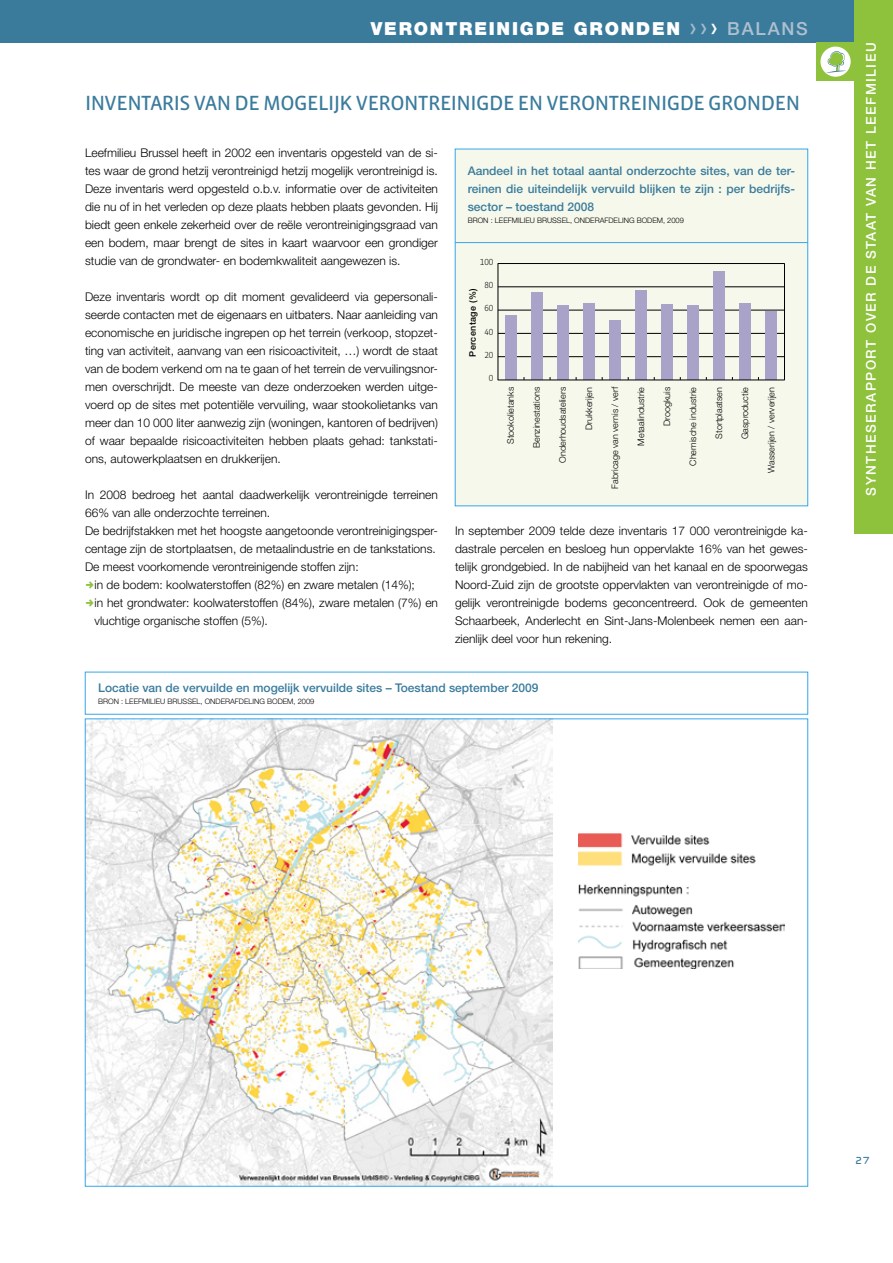
<style>
.page{position:relative;width:893px;height:1263px;background:#fff}
.page>*{position:absolute;margin:0;border:0;box-sizing:border-box;transform-origin:0 0}
.Grand_titre{font:21px "Vista Sans Reg";letter-spacing:-.025em;color:#3a7b9c}
.t1{font:900 18px "Helvetica Neue";letter-spacing:.1em;color:#fff}
.t2{font:500 18px "Helvetica Neue";letter-spacing:.1em;color:#aec0d0}
.t3{font:15px "Cholla Unicase";color:#3a7b9c}
.t4{font:500 13.5px "Helvetica Neue";letter-spacing:.11em;color:#fff}
.Body{font:300 12px/18px "Helvetica Neue";color:#000;text-align:justify}
.Body-2{font:500 12px/18px "Helvetica Neue";color:#3a7b9c;text-align:justify}
.Légende_pos_tableau{font:500 12px "Helvetica Neue";color:#3a7b9c}
.t5{font:300 9px "Helvetica Neue";color:#000}
.t6{font:500 9px "Helvetica Neue";letter-spacing:.04em;color:#000}
.t7{font:300 9px "Vista Sans Alt";color:#000}
.Source_pos_tableau{font:300 7.5px "Helvetica Neue";color:#000}
</style>
<div class="page">
<div style="left:0;top:0;width:893px;height:43px;background:#3a7b9c"></div>
<div style="left:855px;top:0;width:38px;height:534px;background:#8ec13c"></div>
<div style="left:816px;top:43px;width:39px;height:38px;background:#8ec13c"></div>
<div style="left:820px;top:47px;width:31px;height:30px;background:#fff;border-radius:50%"></div>
<svg style="left:826px;top:51px;width:21px;height:22px"></svg>
<div style="left:455px;top:149px;width:353px;height:357px;background:#f5f8eb"></div>
<hr style="left:498px;top:263px;width:1px;height:117px;background:#000">
<hr style="left:498px;top:356px;width:286px;height:1px;background:#000">
<hr style="left:498px;top:333px;width:286px;height:1px;background:#000">
<hr style="left:498px;top:310px;width:286px;height:1px;background:#000">
<hr style="left:498px;top:287px;width:286px;height:1px;background:#000">
<hr style="left:498px;top:263px;width:287px;height:1px;background:#000">
<hr style="left:784px;top:263px;width:1px;height:117px;background:#000">
<div style="left:505px;top:316px;width:12px;height:64px;background:#a9a3ca"></div>
<div style="left:531px;top:293px;width:12px;height:87px;background:#a9a3ca"></div>
<div style="left:557px;top:305px;width:12px;height:75px;background:#a9a3ca"></div>
<div style="left:583px;top:303px;width:12px;height:77px;background:#a9a3ca"></div>
<div style="left:609px;top:321px;width:12px;height:59px;background:#a9a3ca"></div>
<div style="left:635px;top:290px;width:12px;height:90px;background:#a9a3ca"></div>
<div style="left:661px;top:304px;width:12px;height:76px;background:#a9a3ca"></div>
<div style="left:687px;top:305px;width:12px;height:75px;background:#a9a3ca"></div>
<div style="left:713px;top:272px;width:12px;height:108px;background:#a9a3ca"></div>
<div style="left:739px;top:303px;width:12px;height:77px;background:#a9a3ca"></div>
<div style="left:765px;top:311px;width:12px;height:69px;background:#a9a3ca"></div>
<hr style="left:498px;top:380px;width:287px;height:1px;background:#000">
<div style="left:455px;top:149px;width:353px;height:357px;border:1px solid #36a7e9"></div>
<img style="left:87px;top:721px;width:466px;height:463px">
<img style="left:578px;top:833px;width:206px;height:136px">
<hr style="left:455px;top:242px;width:353px;height:1px;background:#36a7e9">
<p class="t1" style="left:371px;top:18px;width:311px">VERONTREINIGDE GRONDEN</p>
<p class="t2" style="left:727px;top:18px;width:82px">balans</p>
<p class="Grand_titre" style="left:85px;top:92px;width:12px">INVENTARIS</p>
<p class="Grand_titre" style="left:194px;top:92px;width:13px">VAN</p>
<p class="Grand_titre" style="left:234px;top:92px;width:134px">DE MOGELIJK VERONTREINI</p>
<p class="Grand_titre" style="left:476px;top:92px;width:82px">GDE EN VERONTREINI</p>
<p class="Grand_titre" style="left:667px;top:92px;width:68px">GDE GRON</p>
<p class="Grand_titre" style="left:761px;top:92px;width:26px">DEN</p>
<p class="Body" style="left:85px;top:144px;width:355px">Leefmilieu Brussel heeft in 2002 een inventaris opgesteld van de si&shy;tes waar de grond hetzij verontreinigd hetzij mogelijk verontreinigd is.<br>Deze inventaris werd opgesteld o.b.v. informatie over de activiteiten die nu of in het verleden op deze plaats hebben plaats gevonden. Hij biedt geen enkele zekerheid over de reële verontreinigingsgraad van een bodem, maar brengt de sites in kaart waarvoor een grondiger studie van de grondwater- en bodemkwaliteit aangewezen is.</p>
<p class="Body" style="left:85px;top:288px;width:354px">Deze inventaris wordt op dit moment gevalideerd via gepersonali&shy;seerde contacten met de eigenaars en uitbaters. Naar aanleiding van economische en juridische ingrepen op het terrein (verkoop, stopzet&shy;ting van activiteit, aanvang van een risicoactiviteit, …) wordt de staat van de bodem verkend om na te gaan of het terrein de vervuilingsnor&shy;men overschrijdt. De meeste van deze onderzoeken werden uitge&shy;voerd op de sites met potentiële vervuiling, waar stookolietanks van meer dan 10 000 liter aanwezig zijn (woningen, kantoren of bedrijven) of waar bepaalde risicoactiviteiten hebben plaats gehad: tankstati&shy;ons, autowerkplaatsen en drukkerijen.</p>
<p class="Body" style="left:85px;top:486px;width:354px">In 2008 bedroeg het aantal daadwerkelijk verontreinigde terreinen<br>66% van alle onderzochte terreinen.</p>
<p class="Body" style="left:85px;top:522px;width:354px">De bedrijfstakken met het hoogste aangetoonde verontreinigingsper&shy;centage zijn de stortplaatsen, de metaalindustrie en de tankstations.</p>
<p class="Body" style="left:85px;top:558px;width:275px">De meest voorkomende verontreinigende stoffen zijn:</p>
<p class="Body" style="left:95px;top:576px;width:322px">in de bodem: koolwaterstoffen (82%) en zware metalen (14%);</p>
<p class="Body" style="left:95px;top:594px;width:345px">in het grondwater: koolwaterstoffen (84%), zware metalen (7%) en vluchtige organische stoffen (5%).</p>
<p class="Body-2" style="left:468px;top:162px;width:329px">Aandeel in het totaal aantal onderzochte sites, van de ter&shy;reinen die uiteindelijk vervuild blijken te zijn : per bedrijfs&shy;sector – toestand 2008</p>
<p class="Source_pos_tableau" style="left:468px;top:216px;width:15px">Bron</p>
<p class="Source_pos_tableau" style="left:491px;top:216px;width:26px">: Leefmilieu</p>
<p class="Source_pos_tableau" style="left:537px;top:216px;width:16px">Brussel</p>
<p class="Source_pos_tableau" style="left:570px;top:216px;width:16px">, Onde</p>
<p class="Source_pos_tableau" style="left:595px;top:216px;width:19px">rafdeling</p>
<p class="Source_pos_tableau" style="left:637px;top:216px;width:7px">bodem</p>
<p class="Source_pos_tableau" style="left:663px;top:216px;width:22px">, 2009</p>
<p class="t7" style="left:480px;top:257px;width:15px">100</p>
<p class="t7" style="left:484px;top:280px;width:10px">80</p>
<p class="t6" style="left:467px;top:357px;width:70px;rotate:-90deg">Percentage (%)</p>
<p class="t7" style="left:484px;top:304px;width:10px">60</p>
<p class="t7" style="left:484px;top:327px;width:10px">40</p>
<p class="t7" style="left:484px;top:350px;width:10px">20</p>
<p class="t7" style="left:489px;top:373px;width:6px">0</p>
<p class="t5" style="left:505px;top:444px;width:58px;rotate:-90deg">Stookolietanks</p>
<p class="t5" style="left:531px;top:448px;width:63px;rotate:-90deg">Benzinestations</p>
<p class="t5" style="left:557px;top:463px;width:77px;rotate:-90deg">Onderhoudsateliers</p>
<p class="t5" style="left:583px;top:430px;width:45px;rotate:-90deg">Drukkerijen</p>
<p class="t5" style="left:609px;top:489px;width:103px;rotate:-90deg">Fabricage van vernis / verf</p>
<p class="t5" style="left:635px;top:446px;width:60px;rotate:-90deg">Metaalindustrie</p>
<p class="t5" style="left:661px;top:426px;width:41px;rotate:-90deg">Droogkuis</p>
<p class="t5" style="left:687px;top:466px;width:80px;rotate:-90deg">Chemische industrie</p>
<p class="t5" style="left:714px;top:439px;width:53px;rotate:-90deg">Stortplaatsen</p>
<p class="t5" style="left:740px;top:439px;width:54px;rotate:-90deg">Gasproductie</p>
<p class="t5" style="left:766px;top:473px;width:87px;rotate:-90deg">Wasserijen / ververijen</p>
<p class="Body" style="left:455px;top:522px;width:354px">In september 2009 telde deze inventaris 17 000 verontreinigde ka&shy;dastrale percelen en besloeg hun oppervlakte 16% van het gewes&shy;telijk grondgebied. In de nabijheid van het kanaal en de spoorwegas Noord-Zuid zijn de grootste oppervlakten van verontreinigde of mo&shy;gelijk verontreinigde bodems geconcentreerd. Ook de gemeenten Schaarbeek, Anderlecht en Sint-Jans-Molenbeek nemen een aan&shy;zienlijk deel voor hun rekening.</p>
<p class="Légende_pos_tableau" style="left:98px;top:680px;width:442px">Locatie van de vervuilde en mogelijk vervuilde sites – Toestand september 2009</p>
<p class="Source_pos_tableau" style="left:98px;top:696px;width:15px">Bron</p>
<p class="Source_pos_tableau" style="left:121px;top:696px;width:26px">: Leefmilieu</p>
<p class="Source_pos_tableau" style="left:167px;top:696px;width:16px">Brussel</p>
<p class="Source_pos_tableau" style="left:201px;top:696px;width:16px">, Onde</p>
<p class="Source_pos_tableau" style="left:225px;top:696px;width:19px">rafdeling</p>
<p class="Source_pos_tableau" style="left:267px;top:696px;width:12px">Bodem</p>
<p class="Source_pos_tableau" style="left:294px;top:696px;width:22px">, 2009</p>
<p class="t4" style="left:863px;top:495px;width:454px;rotate:-90deg">syntheserapport over de staat van het leefmilieu</p>
<p class="t3" style="left:855px;top:1153px;width:17px">27</p>
</div>
